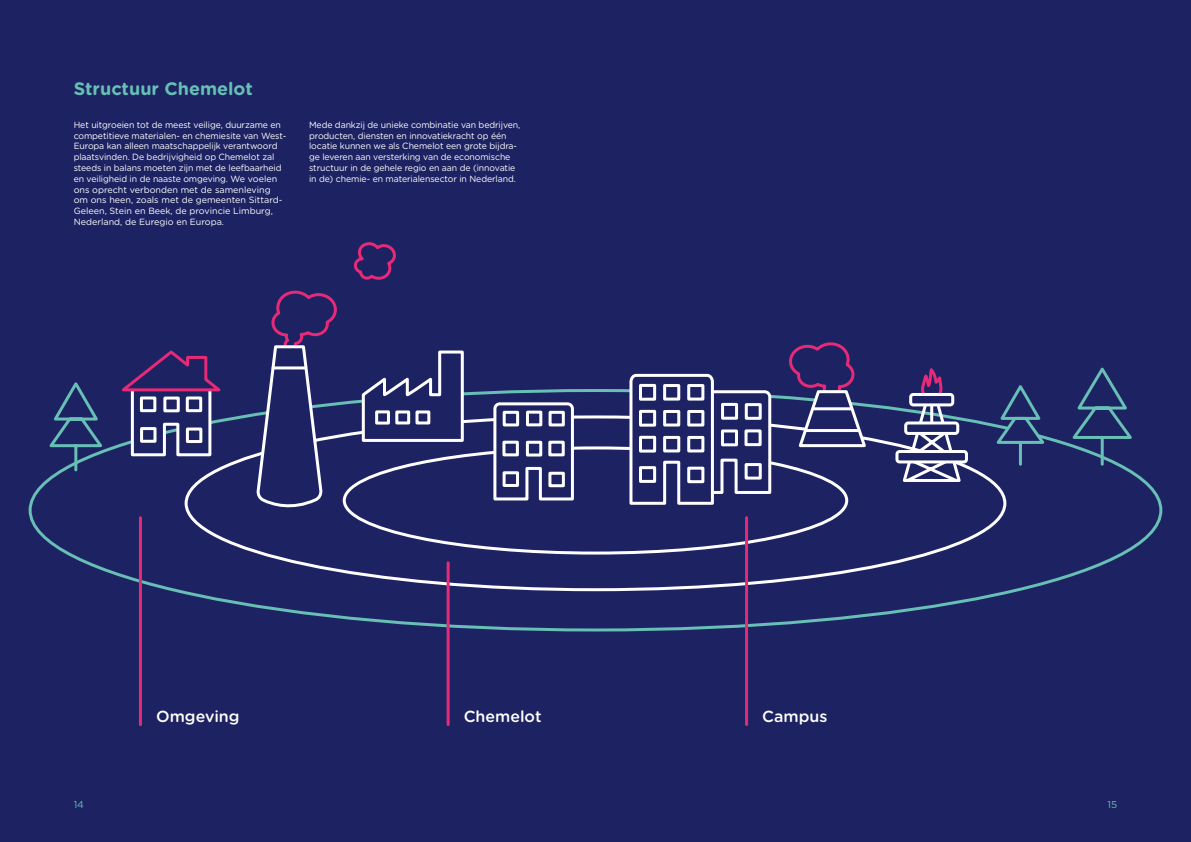
<style>
.page{position:relative;width:1191px;height:842px;background:#fff}
.page>*{position:absolute;margin:0;border:0;box-sizing:border-box;transform-origin:0 0}
.t1{font:700 18px "Gotham Rounded";color:#67bfb5}
.t2{font:500 16px "Gotham Rounded";color:#fff}
.t3{font:10px "Gotham Rounded";color:#67bfb5}
.t4{font:9px/10.8px "Gotham Rounded";letter-spacing:-.01em;color:#fff}
</style>
<div class="page">
<div style="left:0;top:0;width:595px;height:842px;background:#1d2362"></div>
<div style="left:595px;top:0;width:596px;height:842px;background:#1d2362"></div>
<svg style="left:992px;top:385px;width:56px;height:81px"></svg>
<svg style="left:628px;top:373px;width:144px;height:132px"></svg>
<svg style="left:1068px;top:367px;width:64px;height:100px"></svg>
<svg style="left:254px;top:290px;width:83px;height:329px"></svg>
<svg style="left:353px;top:242px;width:43px;height:38px"></svg>
<hr style="left:273px;top:366px;width:32px;height:3px;background:#fff">
<hr style="left:745px;top:518px;width:3px;height:207px;background:#e62a77">
<hr style="left:139px;top:518px;width:3px;height:207px;background:#e62a77">
<hr style="left:446px;top:563px;width:3px;height:162px;background:#e62a77">
<svg style="left:360px;top:350px;width:105px;height:92px"></svg>
<svg style="left:492px;top:402px;width:83px;height:99px"></svg>
<svg style="left:900px;top:368px;width:63px;height:114px"></svg>
<div style="left:910px;top:394px;width:42px;height:11px;background:#1d2362;border-radius:3px"></div>
<div style="left:909px;top:393px;width:45px;height:13px;border:3px solid #fff;border-radius:3px"></div>
<div style="left:897px;top:451px;width:69px;height:11px;background:#1d2362;border-radius:3px"></div>
<div style="left:895px;top:450px;width:73px;height:13px;border:3px solid #fff;border-radius:3px"></div>
<div style="left:905px;top:423px;width:52px;height:10px;background:#1d2362;border-radius:3px"></div>
<div style="left:904px;top:421px;width:55px;height:14px;border:3px solid #fff;border-radius:3px"></div>
<svg style="left:49px;top:382px;width:57px;height:91px"></svg>
<svg style="left:788px;top:342px;width:80px;height:283px"></svg>
<hr style="left:813px;top:407px;width:38px;height:3px;background:#fff">
<hr style="left:806px;top:429px;width:53px;height:3px;background:#fff">
<svg style="left:115px;top:350px;width:112px;height:107px"></svg>
<h1 class="t1" style="left:74px;top:76px;width:181px">Structuur Chemelot</h1>
<p class="t4" style="left:74px;top:119px;width:214px">Het uitgroeien tot de meest veilige, duurzame en competitieve materialen- en chemiesite van West-Europa kan alleen maatschappelijk verantwoord plaatsvinden. De bedrijvigheid op Chemelot zal steeds in balans moeten zijn met de leefbaarheid en veiligheid in de naaste omgeving. We voelen ons oprecht verbonden met de samenleving om ons heen, zoals met de gemeenten Sittard-Geleen, Stein en Beek, de provincie Limburg, Nederland, de Euregio en Europa.</p>
<p class="t4" style="left:309px;top:119px;width:213px">Mede dankzij de unieke combinatie van bedrijven, producten, diensten en innovatiekracht op één locatie kunnen we als Chemelot een grote bijdra&shy;ge leveren aan versterking van de economische structuur in de gehele regio en aan de (innovatie in de) chemie- en materialensector in Nederland.</p>
<h2 class="t2" style="left:156px;top:705px;width:85px">Omgeving</h2>
<h2 class="t2" style="left:464px;top:705px;width:79px">Chemelot</h2>
<h2 class="t2" style="left:762px;top:705px;width:67px">Campus</h2>
<p class="t3" style="left:74px;top:798px;width:12px">14</p>
<p class="t3" style="left:1107px;top:798px;width:11px">15</p>
</div>
